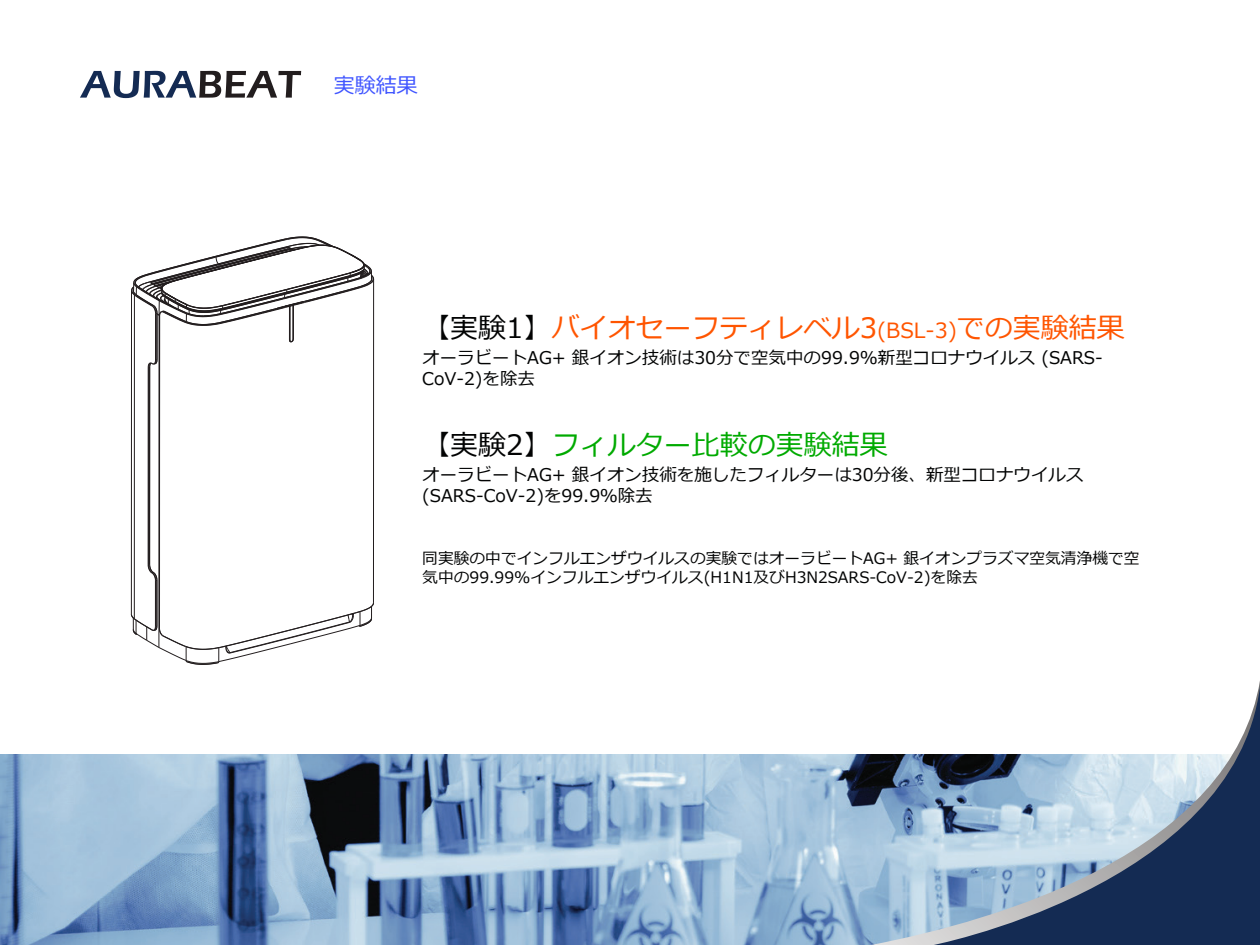
<style>
.page{position:relative;width:1260px;height:945px;background:#fff}
.page>*{position:absolute;margin:0;border:0;box-sizing:border-box;transform-origin:0 0}
.t1{font:28px "Meiryo";color:#f50}
.t2{font:28px "Meiryo";color:#0a0}
.t3{font:21px "Meiryo";color:#4055ff}
.t4{font:17.5px/21px "Meiryo";color:#020303}
.t5{font:15.75px/18.9px "Meiryo";color:#020303}
.s1{color:#020303}
.s2{font-size:21px}
</style>
<div class="page">
<img style="left:0;top:754px;width:871px;height:191px">
<hr style="left:373px;top:279px;width:1px;height:324px;background:#221d1e">
<hr style="left:293px;top:306px;width:1px;height:33px;background:#221d1e">
<hr style="left:290px;top:306px;width:1px;height:34px;background:#221d1e">
<hr style="left:289px;top:306px;width:1px;height:34px;background:#221d1e">
<hr style="left:159px;top:315px;width:1px;height:332px;background:#221d1e">
<hr style="left:157px;top:580px;width:1px;height:46px;background:#221d1e">
<hr style="left:157px;top:313px;width:1px;height:47px;background:#221d1e">
<hr style="left:156px;top:313px;width:1px;height:47px;background:#221d1e">
<hr style="left:156px;top:580px;width:1px;height:47px;background:#221d1e">
<hr style="left:155px;top:313px;width:1px;height:47px;background:#221d1e">
<hr style="left:155px;top:580px;width:1px;height:46px;background:#221d1e">
<hr style="left:149px;top:367px;width:1px;height:198px;background:#221d1e">
<hr style="left:148px;top:367px;width:1px;height:198px;background:#221d1e">
<hr style="left:134px;top:295px;width:1px;height:324px;background:#221d1e">
<hr style="left:131px;top:291px;width:1px;height:323px;background:#221d1e">
<svg style="left:148px;top:564px;width:10px;height:17px"></svg>
<svg style="left:148px;top:359px;width:10px;height:9px"></svg>
<svg style="left:289px;top:338px;width:5px;height:5px"></svg>
<svg style="left:131px;top:236px;width:243px;height:90px"></svg>
<svg style="left:131px;top:602px;width:243px;height:63px"></svg>
<svg style="left:871px;top:681px;width:389px;height:264px"></svg>
<svg style="left:927px;top:686px;width:333px;height:259px"></svg>
<svg style="left:80px;top:71px;width:221px;height:27px"></svg>
<p class="t3" style="left:334px;top:71px;width:85px">実験結果</p>
<h1 class="t1" style="left:422px;top:308px;width:704px"><span class="s1">【実験1】</span>バイオセーフティレベル3<span class="s2">(BSL-3)</span>での実験結果</h1>
<p class="t4" style="left:422px;top:348px;width:682px">オーラビートAG+ 銀イオン技術は30分で空気中の99.9%新型コロナウイルス (SARS-<br>CoV-2)を除去</p>
<h1 class="t2" style="left:422px;top:425px;width:467px"><span class="s1">【実験2】</span>フィルター比較の実験結果</h1>
<p class="t4" style="left:422px;top:465px;width:663px">オーラビートAG+ 銀イオン技術を施したフィルターは30分後、新型コロナウイルス(SARS-CoV-2)を99.9％除去</p>
<p class="t5" style="left:422px;top:550px;width:719px">同実験の中でインフルエンザウイルスの実験ではオーラビートAG+ 銀イオンプラズマ空気清浄機で空気中の99.99%インフルエンザウイルス(H1N1及びH3N2SARS-CoV-2)を除去</p>
</div>
